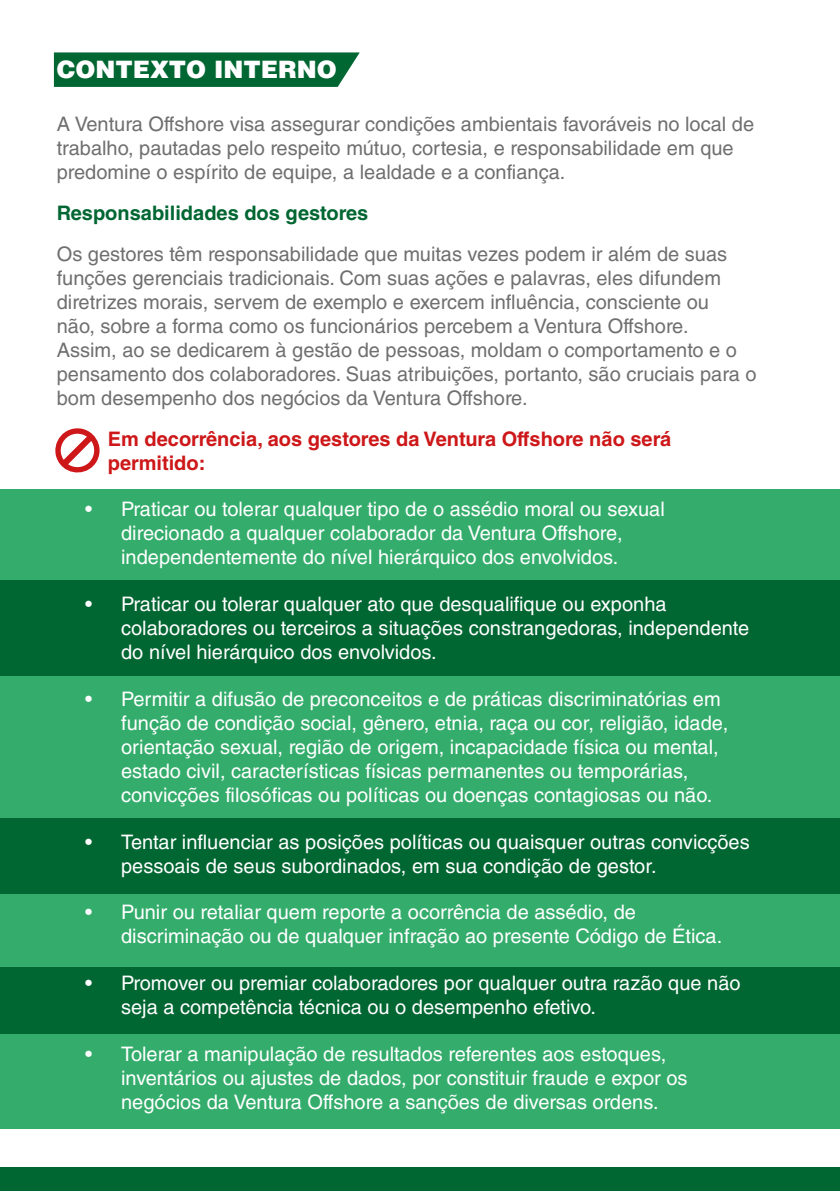
<style>
.page{position:relative;width:840px;height:1191px;background:#fff}
.page>*{position:absolute;margin:0;border:0;box-sizing:border-box;transform-origin:0 0}
.t1{font:900 24px "Helvetica LT Std";color:#fff}
.t2{font:20px/24px "Helvetica LT Std";color:#fff}
.t3{font:20px/24px "Helvetica LT Std";color:#706f6f}
.t4{font:700 20px/24px "Helvetica LT Std";color:#cd1719}
.t5{font:700 20px "Helvetica LT Std";color:#006632}
</style>
<div class="page">
<div style="left:0;top:489px;width:839px;height:91px;background:#34ad6c"></div>
<div style="left:0;top:893px;width:839px;height:74px;background:#34ad6c"></div>
<div style="left:0;top:1026px;width:839px;height:102px;background:#34ad6c"></div>
<div style="left:0;top:676px;width:839px;height:142px;background:#34ad6c"></div>
<div style="left:0;top:580px;width:839px;height:96px;background:#006632"></div>
<div style="left:0;top:818px;width:839px;height:75px;background:#006632"></div>
<div style="left:0;top:967px;width:839px;height:67px;background:#006632"></div>
<div style="left:0;top:1168px;width:839px;height:23px;background:#006632"></div>
<svg style="left:54px;top:52px;width:305px;height:35px;background:#0c6d3c"></svg>
<svg style="left:55px;top:428px;width:45px;height:45px"></svg>
<p class="t1" style="left:57px;top:53px;width:281px">CONTEXTO INTERNO</p>
<p class="t3" style="left:57px;top:112px;width:698px">A Ventura Offshore visa assegurar condições ambientais favoráveis no local de trabalho, pautadas pelo respeito mútuo, cortesia, e responsabilidade em que predomine o espírito de equipe, a lealdade e a confiança.</p>
<p class="t5" style="left:57px;top:200px;width:313px">Responsabilidades dos gestores</p>
<p class="t3" style="left:57px;top:242px;width:701px">Os gestores têm responsabilidade que muitas vezes podem ir além de suas funções gerenciais tradicionais. Com suas ações e palavras, eles difundem diretrizes morais, servem de exemplo e exercem influência, consciente ou<br>não, sobre a forma como os funcionários percebem a Ventura Offshore.<br>Assim, ao se dedicarem à gestão de pessoas, moldam o comportamento e o pensamento dos colaboradores. Suas atribuições, portanto, são cruciais para o bom desempenho dos negócios da Ventura Offshore.</p>
<p class="t4" style="left:108px;top:426px;width:564px">Em decorrência, aos gestores da Ventura Offshore não será permitido:</p>
<p class="t2" style="left:85px;top:497px;width:581px;text-align:center">• Praticar ou tolerar qualquer tipo de o assédio moral ou sexual direcionado a qualquer colaborador da Ventura Offshore, independentemente do nível hierárquico dos envolvidos.</p>
<p class="t2" style="left:121px;top:592px;width:629px;text-indent:-36px">• Praticar ou tolerar qualquer ato que desqualifique ou exponha colaboradores ou terceiros a situações constrangedoras, independente do nível hierárquico dos envolvidos.</p>
<p class="t2" style="left:121px;top:687px;width:608px;text-indent:-36px">• Permitir a difusão de preconceitos e de práticas discriminatórias em função de condição social, gênero, etnia, raça ou cor, religião, idade, orientação sexual, região de origem, incapacidade física ou mental, estado civil, características físicas permanentes ou temporárias, convicções filosóficas ou políticas ou doenças contagiosas ou não.</p>
<p class="t2" style="left:121px;top:829px;width:629px;text-indent:-36px">• Tentar influenciar as posições políticas ou quaisquer outras convicções pessoais de seus subordinados, em sua condição de gestor.</p>
<p class="t2" style="left:121px;top:900px;width:602px;text-indent:-36px">• Punir ou retaliar quem reporte a ocorrência de assédio, de discriminação ou de qualquer infração ao presente Código de Ética.</p>
<p class="t2" style="left:121px;top:971px;width:620px;text-indent:-36px">• Promover ou premiar colaboradores por qualquer outra razão que não seja a competência técnica ou o desempenho efetivo.</p>
<p class="t2" style="left:121px;top:1041px;width:567px;text-indent:-36px">• Tolerar a manipulação de resultados referentes aos estoques, inventários ou ajustes de dados, por constituir fraude e expor os negócios da Ventura Offshore a sanções de diversas ordens.</p>
</div>
